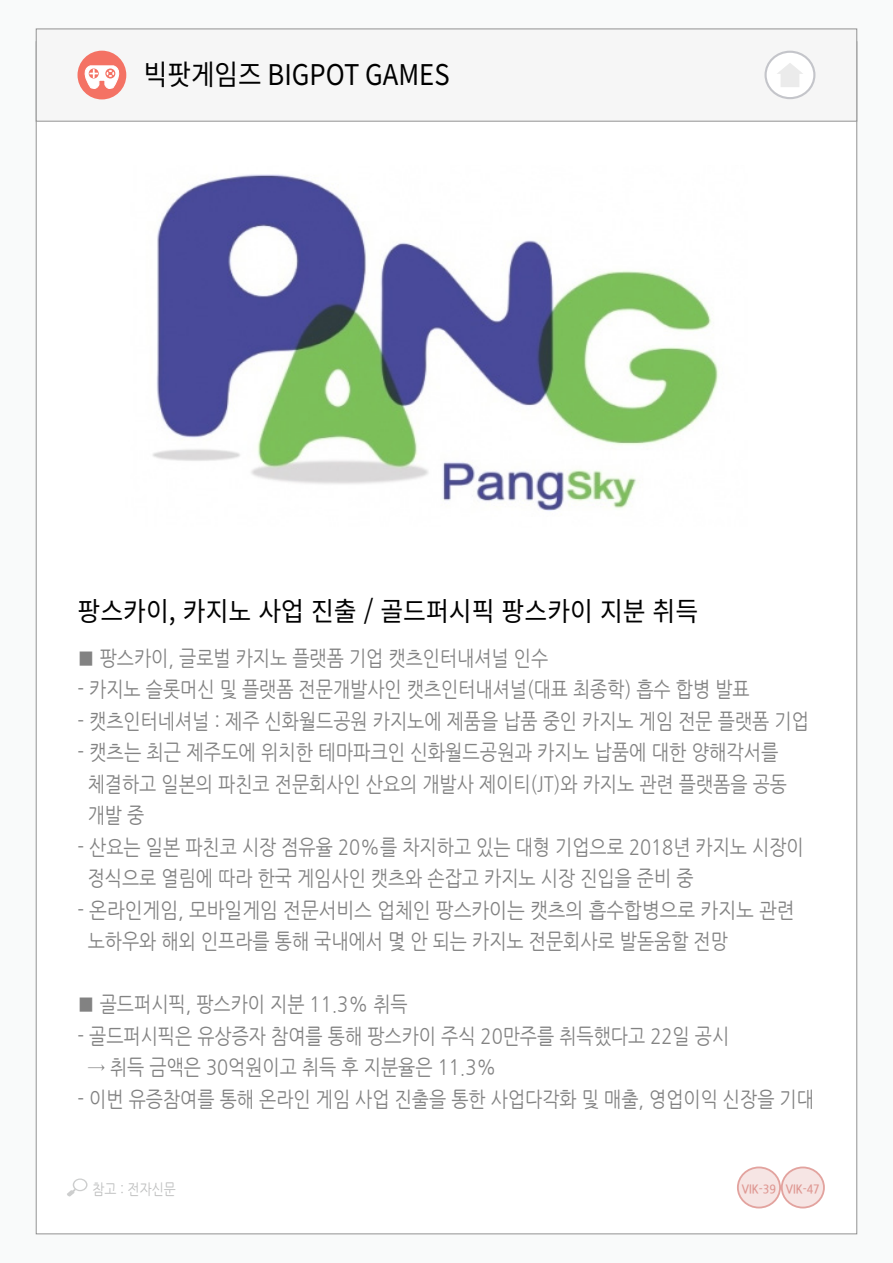
<style>
.page{position:relative;width:893px;height:1263px;background:#f9fafa}
.page>*{position:absolute;margin:0;border:0;box-sizing:border-box;transform-origin:0 0}
.t1{font:28.5px "Noto Sans CJ Kkr";color:#000;scale:.9 1}
.t2{font:26.7px "Noto Sans CJ Kkr";color:#000;scale:.93 1}
.t3{font:21px/31.5px "Nanum Gothic";color:#828282;scale:.87 1}
.t4{font:14.85px "Nanum Gothic";color:#bfc0c0;scale:.86 1}
.t5{font:700 12.15px "Nanum Gothic";color:#df9994;scale:.9 1}
</style>
<div class="page">
<div style="left:36px;top:42px;width:821px;height:1192px;background:#fff"></div>
<div style="left:36px;top:29px;width:821px;height:92px;background:#f6f6f6;border:1px solid #929292"></div>
<svg style="left:67px;top:1178px;width:20px;height:18px"></svg>
<img style="left:152px;top:174px;width:567px;height:337px">
<div style="left:78px;top:51px;width:48px;height:48px;background:#f47264;border-radius:50%"></div>
<svg style="left:782px;top:1167px;width:42px;height:40px"></svg>
<div style="left:781px;top:1166px;width:44px;height:42px;border:2px solid #c03329;border-radius:50%"></div>
<svg style="left:738px;top:1167px;width:42px;height:40px"></svg>
<div style="left:737px;top:1166px;width:44px;height:42px;border:2px solid #c03329;border-radius:50%"></div>
<svg style="left:78px;top:65px;width:47px;height:26px"></svg>
<div style="left:766px;top:52px;width:48px;height:46px;background:#fff;border-radius:50%"></div>
<div style="left:764px;top:51px;width:51px;height:48px;border:2px solid #c4c5ca;border-radius:50%"></div>
<svg style="left:777px;top:63px;width:26px;height:24px"></svg>
<h1 class="t1" style="left:144px;top:58px;width:341px">빅팟게임즈 BIGPOT GAMES</h1>
<p class="t2" style="left:78px;top:596px;width:669px">팡스카이, 카지노 사업 진출 / 골드퍼시픽 팡스카이 지분 취득</p>
<p class="t3" style="left:78px;top:642px;width:543px">■ 팡스카이, 글로벌 카지노 플랫폼 기업 캣츠인터내셔널 인수</p>
<p class="t3" style="left:78px;top:674px;width:774px">- 카지노 슬롯머신 및 플랫폼 전문개발사인 캣츠인터내셔널(대표 최종학) 흡수 합병 발표</p>
<p class="t3" style="left:78px;top:705px;width:842px">- 캣츠인터네셔널 : 제주 신화월드공원 카지노에 제품을 납품 중인 카지노 게임 전문 플랫폼 기업</p>
<p class="t3" style="left:88px;top:737px;width:805px;text-indent:-10px">- 캣츠는 최근 제주도에 위치한 테마파크인 신화월드공원과 카지노 납품에 대한 양해각서를 체결하고 일본의 파친코 전문회사인 산요의 개발사 제이티(JT)와 카지노 관련 플랫폼을 공동 개발 중</p>
<p class="t3" style="left:88px;top:831px;width:824px;text-indent:-10px">- 산요는 일본 파친코 시장 점유율 20%를 차지하고 있는 대형 기업으로 2018년 카지노 시장이 정식으로 열림에 따라 한국 게임사인 캣츠와 손잡고 카지노 시장 진입을 준비 중</p>
<p class="t3" style="left:88px;top:894px;width:814px;text-indent:-10px">- 온라인게임, 모바일게임 전문서비스 업체인 팡스카이는 캣츠의 흡수합병으로 카지노 관련 노하우와 해외 인프라를 통해 국내에서 몇 안 되는 카지노 전문회사로 발돋움할 전망</p>
<p class="t3" style="left:78px;top:989px;width:381px">■ 골드퍼시픽, 팡스카이 지분 11.3% 취득</p>
<p class="t3" style="left:78px;top:1020px;width:751px">- 골드퍼시픽은 유상증자 참여를 통해 팡스카이 주식 20만주를 취득했다고 22일 공시</p>
<p class="t3" style="left:88px;top:1052px;width:471px">→ 취득 금액은 30억원이고 취득 후 지분율은 11.3%</p>
<p class="t3" style="left:78px;top:1083px;width:848px">- 이번 유증참여를 통해 온라인 게임 사업 진출을 통한 사업다각화 및 매출, 영업이익 신장을 기대</p>
<p class="t4" style="left:93px;top:1182px;width:98px">참고 : 전자신문</p>
<p class="t5" style="left:742px;top:1183px;width:88px">VIK-39 VIK-47</p>
</div>
